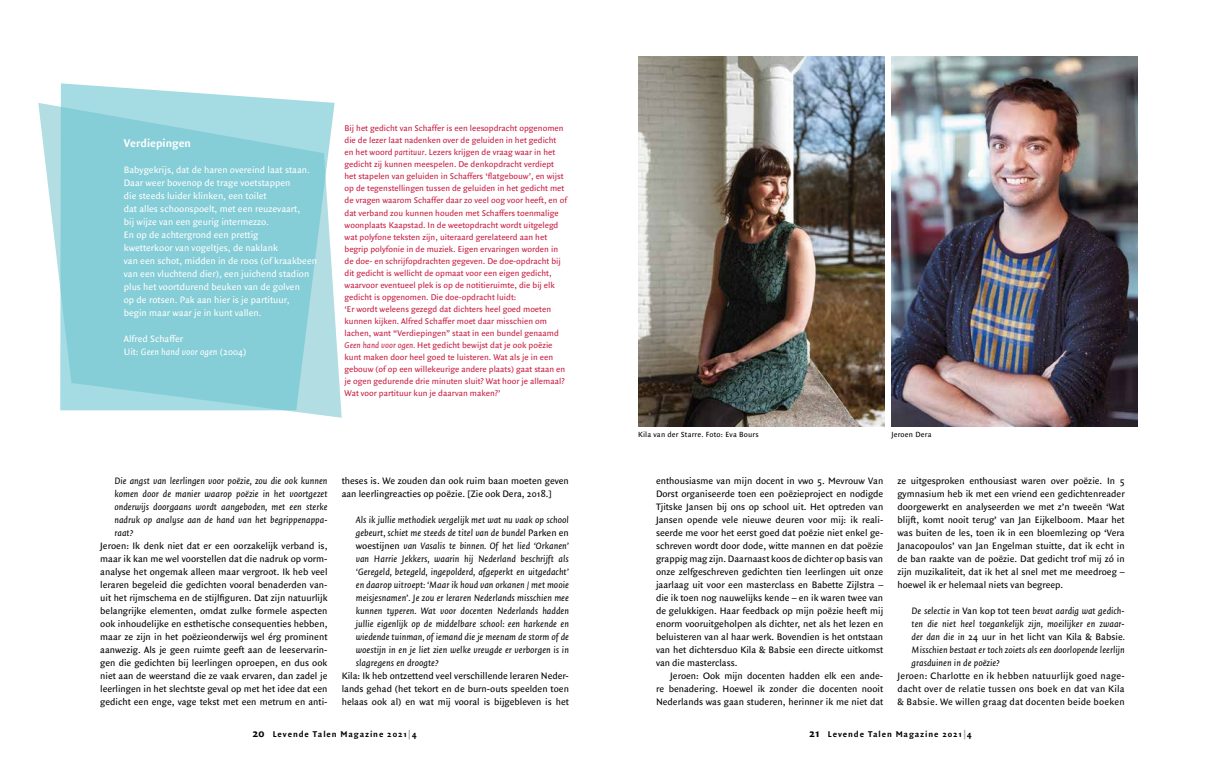
<style>
.page{position:relative;width:1225px;height:766px;background:#fff}
.page>*{position:absolute;margin:0;border:0;box-sizing:border-box;transform-origin:0 0}
.t1{font:700 12px "Quadraat Sans";color:#fff}
.t2{font:10px/13px "Quadraat Sans";color:#000;text-align:justify}
.t3{font:italic 10px/13px "Quadraat Sans";color:#000;text-align:justify}
.t4{font:10px/13px "Quadraat Sans";color:#fff}
.t5{font:9px/12px "Quadraat Sans";color:#c81d42}
.t6{font:700 9px "Quadraat Sans";letter-spacing:.1em;color:#000}
.t7{font:8px "Quadraat Sans";letter-spacing:.025em;color:#000}
.s1{font-style:italic}
.s2{font-style:normal}
.s3{font-size:12px}
.s4{color:#9a9b9d}
</style>
<div class="page">
<svg style="left:38px;top:103px;width:304px;height:314px"></svg>
<svg style="left:60px;top:83px;width:274px;height:327px;background:#91d2da"></svg>
<img style="left:891px;top:57px;width:247px;height:369px">
<img style="left:638px;top:57px;width:246px;height:369px">
<p class="t1" style="left:124px;top:136px;width:69px">Verdiepingen</p>
<p class="t4" style="left:124px;top:163px;width:195px">Babygekrijs, dat de haren overeind laat staan.<br>Daar weer bovenop de trage voetstappen<br>die steeds luider klinken, een toilet<br>dat alles schoonspoelt, met een reuzevaart,<br>bij wijze van een geurig intermezzo.<br>En op de achtergrond een prettig<br>kwetterkoor van vogeltjes, de naklank<br>van een schot, midden in de roos (of kraakbeen van een vluchtend dier), een juichend stadion plus het voortdurend beuken van de golven<br>op de rotsen. Pak aan hier is je partituur,<br>begin maar waar je in kunt vallen.</p>
<p class="t4" style="left:124px;top:332px;width:124px">Alfred Schaffer<br>Uit: <span class="s1">Geen hand voor ogen</span> (2004)</p>
<p class="t5" style="left:344px;top:123px;width:224px">Bij het gedicht van Schaffer is een leesopdracht opgenomen die de lezer laat nadenken over de geluiden in het gedicht en het woord <span class="s1">partituur</span>. Lezers krijgen de vraag waar in het gedicht zij kunnen meespelen. De denkopdracht verdiept het stapelen van geluiden in Schaffers ‘flatgebouw’, en wijst op de tegenstellingen tussen de geluiden in het gedicht met de vragen waarom Schaffer daar zo veel oog voor heeft, en of dat verband zou kunnen houden met Schaffers toenmalige woonplaats Kaapstad. In de weetopdracht wordt uitgelegd wat polyfone teksten zijn, uiteraard gerelateerd aan het begrip polyfonie in de muziek. Eigen ervaringen worden in de doe- en schrijfopdrachten gegeven. De doe-opdracht bij dit gedicht is wellicht de opmaat voor een eigen gedicht, waarvoor eventueel plek is op de notitieruimte, die bij elk gedicht is opgenomen. Die doe-opdracht luidt:<br>‘Er wordt weleens gezegd dat dichters heel goed moeten kunnen kijken. Alfred Schaffer moet daar misschien om lachen, want “Verdiepingen” staat in een bundel genaamd <span class="s1">Geen hand voor ogen.</span> Het gedicht bewijst dat je ook poëzie kunt maken door heel goed te luisteren. Wat als je in een gebouw (of op een willekeurige andere plaats) gaat staan en je ogen gedurende drie minuten sluit? Wat hoor je allemaal?<br>Wat voor partituur kun je daarvan maken?’</p>
<p class="t3" style="left:114px;top:474px;width:215px">Die angst van leerlingen voor poëzie, zou die ook kunnen komen door de manier waarop poëzie in het voortgezet onderwijs doorgaans wordt aangeboden, met een sterke nadruk op analyse aan de hand van het begrippenappa&shy;raat?</p>
<p class="t2" style="left:100px;top:539px;width:229px">Jeroen: Ik denk niet dat er een oorzakelijk verband is, maar ik kan me wel voorstellen dat die nadruk op vorm&shy;analyse het ongemak alleen maar vergroot. Ik heb veel leraren begeleid die gedichten vooral benaderden van&shy;uit het rijmschema en de stijlfiguren. Dat zijn natuurlijk belangrijke elementen, omdat zulke formele aspecten ook inhoudelijke en esthetische consequenties hebben, maar ze zijn in het poëzieonderwijs wel érg prominent aanwezig. Als je geen ruimte geeft aan de leeservarin&shy;gen die gedichten bij leerlingen oproepen, en dus ook niet aan de weerstand die ze vaak ervaren, dan zadel je leerlingen in het slechtste geval op met het idee dat een gedicht een enge, vage tekst met een metrum en anti-</p>
<p class="t2" style="left:342px;top:474px;width:229px">theses is. We zouden dan ook ruim baan moeten geven aan leerlingreacties op poëzie. [Zie ook Dera, 2018.]</p>
<p class="t3" style="left:356px;top:513px;width:215px">Als ik jullie methodiek vergelijk met wat nu vaak op school gebeurt, schiet me steeds de titel van de bundel <span class="s2">Parken en woestijnen</span> van Vasalis te binnen. Of het lied ‘Orkanen’ van Harrie Jekkers, waarin hij Nederland beschrijft als ‘Geregeld, betegeld, ingepolderd, afgeperkt en uitgedacht’ en daarop uitroept: ‘Maar ik houd van orkanen / met mooie meisjesnamen’. Je zou er leraren Nederlands misschien mee kunnen typeren. Wat voor docenten Nederlands hadden jullie eigenlijk op de middelbare school: een harkende en wiedende tuinman, of iemand die je meenam de storm of de woestijn in en je liet zien welke vreugde er verborgen is in slagregens en droogte?</p>
<p class="t2" style="left:342px;top:669px;width:229px">Kila: Ik heb ontzettend veel verschillende leraren Neder&shy;lands gehad (het tekort en de burn-outs speelden toen helaas ook al) en wat mij vooral is bijgebleven is het</p>
<p class="t7" style="left:638px;top:429px;width:122px">Kila van der Starre. Foto: Eva Bours</p>
<p class="t7" style="left:891px;top:429px;width:42px">Jeroen Dera</p>
<p class="t2" style="left:656px;top:474px;width:229px">enthousiasme van mijn docent in vwo 5. Mevrouw Van Dorst organiseerde toen een poëzieproject en nodigde Tjitske Jansen bij ons op school uit. Het optreden van Jansen opende vele nieuwe deuren voor mij: ik reali&shy;seerde me voor het eerst goed dat poëzie niet enkel ge&shy;schreven wordt door dode, witte mannen en dat poëzie grappig mag zijn. Daarnaast koos de dichter op basis van onze zelfgeschreven gedichten tien leerlingen uit onze jaarlaag uit voor een masterclass en Babette Zijlstra – die ik toen nog nauwelijks kende – en ik waren twee van de gelukkigen. Haar feedback op mijn poëzie heeft mij enorm vooruitgeholpen als dichter, net als het lezen en beluisteren van al haar werk. Bovendien is het ontstaan van het dichtersduo Kila &amp; Babsie een directe uitkomst van die masterclass.</p>
<p class="t2" style="left:656px;top:669px;width:229px;text-indent:14px">Jeroen: Ook mijn docenten hadden elk een ande&shy;re benadering. Hoewel ik zonder die docenten nooit Nederlands was gaan studeren, herinner ik me niet dat</p>
<p class="t2" style="left:897px;top:474px;width:229px">ze uitgesproken enthousiast waren over poëzie. In 5 gymnasium heb ik met een vriend een gedichtenreader doorgewerkt en analyseerden we met z’n tweeën ‘Wat blijft, komt nooit terug’ van Jan Eijkelboom. Maar het was buiten de les, toen ik in een bloemlezing op ‘Vera Janacopoulos’ van Jan Engelman stuitte, dat ik echt in de ban raakte van de poëzie. Dat gedicht trof mij zó in zijn muzikaliteit, dat ik het al snel met me meedroeg – hoewel ik er helemaal niets van begreep.</p>
<p class="t3" style="left:911px;top:604px;width:215px">De selectie in <span class="s2">Van kop tot teen</span> bevat aardig wat gedich&shy;ten die niet heel toegankelijk zijn, moeilijker en zwaar&shy;der dan die in <span class="s2">24 uur in het licht van Kila &amp; Babsie</span>.<br>Misschien bestaat er toch zoiets als een doorlopende leerlijn grasduinen in de poëzie?</p>
<p class="t2" style="left:897px;top:669px;width:229px">Jeroen: Charlotte en ik hebben natuurlijk goed nage&shy;dacht over de relatie tussen ons boek en dat van Kila &amp; Babsie. We willen graag dat docenten beide boeken</p>
<p class="t6" style="left:252px;top:729px;width:166px"><span class="s3">20</span> Levende Talen Magazine 2021<span class="s4">|</span>4</p>
<p class="t6" style="left:809px;top:729px;width:164px"><span class="s3">21</span> Levende Talen Magazine 2021<span class="s4">|</span>4</p>
</div>
